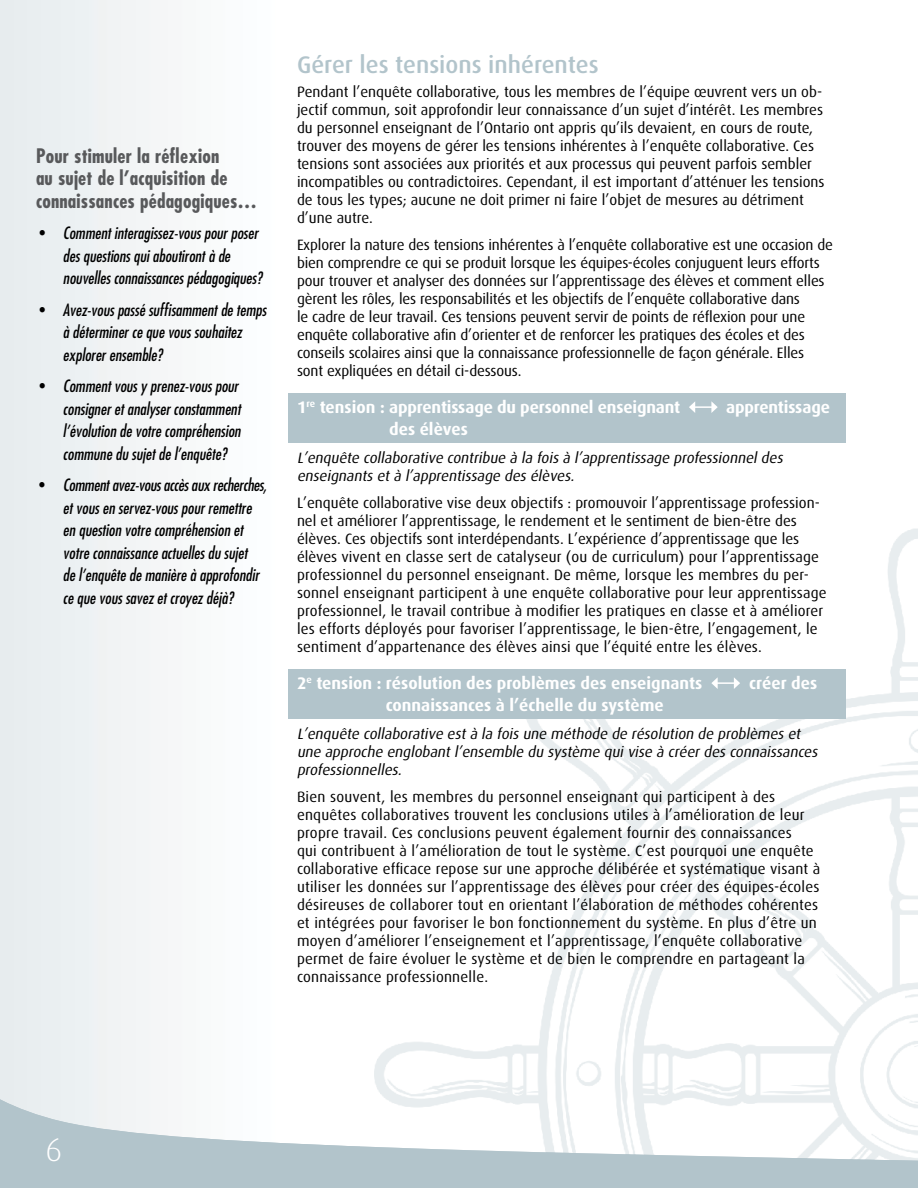
<style>
.page{position:relative;width:918px;height:1188px;background:#fff}
.page>*{position:absolute;margin:0;border:0;box-sizing:border-box;transform-origin:0 0}
.t1{font:300 33px "Dax";color:#fff}
.t2{font:500 24px "Dax";color:#b2c4cb}
.t3{font:700 condensed 19.5px/22.5px "Futura";letter-spacing:.01em;color:#58595b}
.H3_White{font:700 16.8px "Dax";color:#fff}
.t4{font:italic condensed 16.5px/22.5px "Futura";color:#000}
.body_copy_more_space{font:15px/18px "Dax";letter-spacing:.01em;color:#000}
.body_copy_more_space-2{font:15px/18px "Dax";letter-spacing:-.01em;color:#000}
.body_copy_after_H1{font:15px/18px "Dax";color:#000}
.body_copy_more_space-3{font:italic 15px/18px "Dax";color:#000}
.s1{font-weight:500;font-style:normal}
</style>
<div class="page">
<div style="left:0;top:0;width:276px;height:1186px;background:#f3f5f6"></div>
<img style="left:374px;top:528px;width:544px;height:561px">
<div style="left:288px;top:393px;width:558px;height:49px;background:#b2c4cb"></div>
<div style="left:288px;top:669px;width:558px;height:50px;background:#b2c4cb"></div>
<svg style="left:689px;top:401px;width:29px;height:12px"></svg>
<svg style="left:711px;top:677px;width:29px;height:12px"></svg>
<svg style="left:0;top:1089px;width:918px;height:99px"></svg>
<p class="t3" style="left:36px;top:144px;width:223px">Pour stimuler la réflexion<br>au sujet de l’acquisition de connaissances pédagogiques…</p>
<p class="t4" style="left:63px;top:222px;width:201px;text-indent:-27px"><span class="s1">•</span> Comment interagissez-vous pour poser des questions qui aboutiront à de nouvelles connaissances pédagogiques?</p>
<p class="t4" style="left:63px;top:298px;width:205px;text-indent:-27px"><span class="s1">•</span> Avez-vous passé suffisamment de temps à déterminer ce que vous souhaitez explorer ensemble?</p>
<p class="t4" style="left:63px;top:375px;width:179px;text-indent:-27px"><span class="s1">•</span> Comment vous y prenez-vous pour consigner et analyser constamment l’évolution de votre compréhension commune du sujet de l’enquête?</p>
<p class="t4" style="left:63px;top:474px;width:206px;text-indent:-27px"><span class="s1">•</span> Comment avez-vous accès aux recherches, et vous en servez-vous pour remettre en question votre compréhension et votre connaissance actuelles du sujet<br>de l’enquête de manière à approfondir ce que vous savez et croyez déjà?</p>
<h1 class="t2" style="left:297px;top:51px;width:303px">Gérer les tensions inhérentes</h1>
<p class="body_copy_after_H1" style="left:297px;top:82px;width:529px">Pendant l’enquête collaborative, tous les membres de l’équipe œuvrent vers un ob&shy;jectif commun, soit approfondir leur connaissance d’un sujet d’intérêt. Les membres du personnel enseignant de l’Ontario ont appris qu’ils devaient, en cours de route, trouver des moyens de gérer les tensions inhérentes à l’enquête collaborative. Ces tensions sont associées aux priorités et aux processus qui peuvent parfois sembler incompatibles ou contradictoires. Cependant, il est important d’atténuer les tensions de tous les types; aucune ne doit primer ni faire l’objet de mesures au détriment d’une autre.</p>
<p class="body_copy_more_space-2" style="left:297px;top:235px;width:538px">Explorer la nature des tensions inhérentes à l’enquête collaborative est une occasion de bien comprendre ce qui se produit lorsque les équipes-écoles conjuguent leurs efforts pour trouver et analyser des données sur l’apprentissage des élèves et comment elles gèrent les rôles, les responsabilités et les objectifs de l’enquête collaborative dans<br>le cadre de leur travail. Ces tensions peuvent servir de points de réflexion pour une enquête collaborative afin d’orienter et de renforcer les pratiques des écoles et des conseils scolaires ainsi que la connaissance professionnelle de façon générale. Elles sont expliquées en détail ci-dessous.</p>
<h3 class="H3_White" style="left:297px;top:398px;width:385px">1<sup>re</sup> tension : apprentissage du personnel enseignant</h3>
<h3 class="H3_White" style="left:726px;top:398px;width:105px">apprentissage</h3>
<h3 class="H3_White" style="left:389px;top:420px;width:80px">des élèves</h3>
<p class="body_copy_more_space-3" style="left:297px;top:448px;width:490px">L’enquête collaborative contribue à la fois à l’apprentissage professionnel des enseignants et à l’apprentissage des élèves.</p>
<p class="body_copy_more_space" style="left:297px;top:493px;width:531px">L’enquête collaborative vise deux objectifs : promouvoir l’apprentissage profession&shy;nel et améliorer l’apprentissage, le rendement et le sentiment de bien-être des élèves. Ces objectifs sont interdépendants. L’expérience d’apprentissage que les élèves vivent en classe sert de catalyseur (ou de curriculum) pour l’apprentissage professionnel du personnel enseignant. De même, lorsque les membres du per&shy;sonnel enseignant participent à une enquête collaborative pour leur apprentissage professionnel, le travail contribue à modifier les pratiques en classe et à améliorer les efforts déployés pour favoriser l’apprentissage, le bien-être, l’engagement, le sentiment d’appartenance des élèves ainsi que l’équité entre les élèves.</p>
<h3 class="H3_White" style="left:297px;top:674px;width:407px">2<sup>e</sup> tension : résolution des problèmes des enseignants</h3>
<h3 class="H3_White" style="left:749px;top:674px;width:70px">créer des</h3>
<h3 class="H3_White" style="left:386px;top:696px;width:279px">connaissances à l’échelle du système</h3>
<p class="body_copy_more_space-3" style="left:297px;top:724px;width:525px">L’enquête collaborative est à la fois une méthode de résolution de problèmes et une approche englobant l’ensemble du système qui vise à créer des connaissances professionnelles.</p>
<p class="body_copy_more_space" style="left:297px;top:787px;width:525px">Bien souvent, les membres du personnel enseignant qui participent à des enquêtes collaboratives trouvent les conclusions utiles à l’amélioration de leur propre travail. Ces conclusions peuvent également fournir des connaissances<br>qui contribuent à l’amélioration de tout le système. C’est pourquoi une enquête collaborative efficace repose sur une approche délibérée et systématique visant à utiliser les données sur l’apprentissage des élèves pour créer des équipes-écoles désireuses de collaborer tout en orientant l’élaboration de méthodes cohérentes et intégrées pour favoriser le bon fonctionnement du système. En plus d’être un moyen d’améliorer l’enseignement et l’apprentissage, l’enquête collaborative permet de faire évoluer le système et de bien le comprendre en partageant la connaissance professionnelle.</p>
<h1 class="t1" style="left:46px;top:1132px;width:18px">6</h1>
</div>
